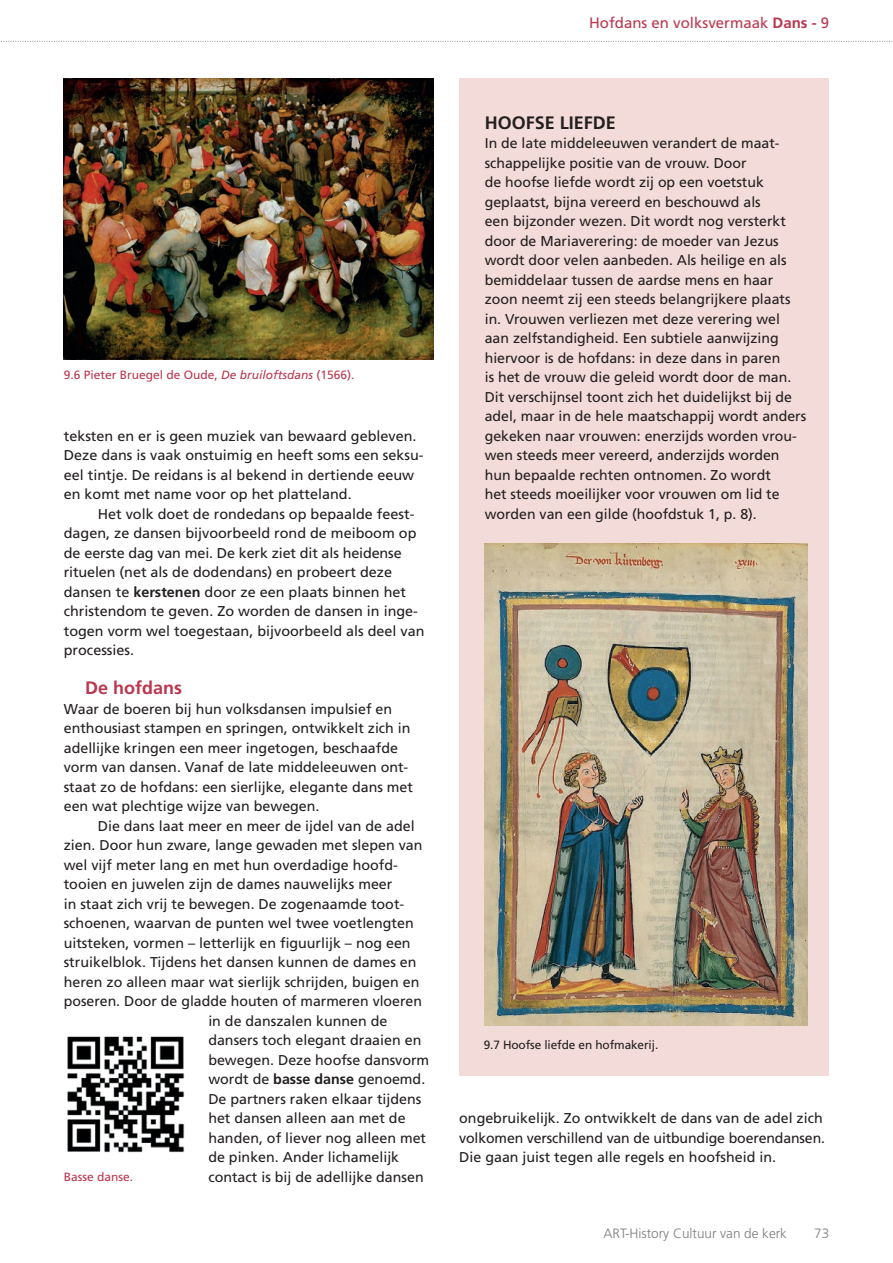
<style>
.page{position:relative;width:893px;height:1263px;background:#fff}
.page>*{position:absolute;margin:0;border:0;box-sizing:border-box;transform-origin:0 0}
.t1{font:700 18px "Frutiger";color:#231f20}
.t2{font:700 18px "Frutiger";color:#ba374f}
.t3{font:15px "Frutiger";color:#ba374f}
.t4{font:14.25px/19.5px "Frutiger";color:#231f20}
.t5{font:300 13.5px "Frutiger";color:#7d7b7c}
.t6{font:12px "Frutiger";color:#ba374f}
.t7{font:12px "Frutiger";letter-spacing:-.01em;color:#231f20}
.s1{font-weight:700}
.s2{font-style:italic}
</style>
<div class="page">
<svg style="left:1px;top:41px;width:892px;height:1px"></svg>
<div style="left:459px;top:79px;width:370px;height:997px;background:#f2dbd8"></div>
<img style="left:485px;top:544px;width:323px;height:481px">
<img style="left:64px;top:79px;width:370px;height:280px">
<img style="left:67px;top:1036px;width:118px;height:117px">
<p class="t3" style="left:589px;top:14px;width:242px">Hofdans en volksvermaak <span class="s1">Dans -</span> 9</p>
<p class="t6" style="left:64px;top:368px;width:292px">9.6 Pieter Bruegel de Oude, <span class="s2">De bruiloftsdans</span> (1566).</p>
<p class="t4" style="left:64px;top:426px;width:361px">teksten en er is geen muziek van bewaard gebleven.<br>Deze dans is vaak onstuimig en heeft soms een seksu&shy;eel tintje. De reidans is al bekend in dertiende eeuw en komt met name voor op het platteland.</p>
<p class="t4" style="left:64px;top:504px;width:362px;text-indent:34px">Het volk doet de rondedans op bepaalde feest&shy;dagen, ze dansen bijvoorbeeld rond de meiboom op de eerste dag van mei. De kerk ziet dit als heidense rituelen (net als de dodendans) en probeert deze dansen te <span class="s1">kerstenen</span> door ze een plaats binnen het christendom te geven. Zo worden de dansen in inge&shy;togen vorm wel toegestaan, bijvoorbeeld als deel van processies.</p>
<p class="t2" style="left:85px;top:677px;width:99px">De hofdans</p>
<p class="t4" style="left:64px;top:699px;width:351px">Waar de boeren bij hun volksdansen impulsief en enthousiast stampen en springen, ontwikkelt zich in adellijke kringen een meer ingetogen, beschaafde vorm van dansen. Vanaf de late middeleeuwen ont&shy;staat zo de hofdans: een sierlijke, elegante dans met een wat plechtige wijze van bewegen.</p>
<p class="t4" style="left:98px;top:816px;width:318px">Die dans laat meer en meer de ijdel van de adel</p>
<p class="t4" style="left:64px;top:835px;width:360px">zien. Door hun zware, lange gewaden met slepen van</p>
<p class="t4" style="left:64px;top:855px;width:336px">wel vijf meter lang en met hun overdadige hoofd-</p>
<p class="t4" style="left:64px;top:874px;width:330px">tooien en juwelen zijn de dames nauwelijks meer</p>
<p class="t4" style="left:64px;top:894px;width:342px">in staat zich vrij te bewegen. De zogenaamde toot-</p>
<p class="t4" style="left:64px;top:913px;width:351px">schoenen, waarvan de punten wel twee voetlengten</p>
<p class="t4" style="left:64px;top:933px;width:348px">uitsteken, vormen – letterlijk en figuurlijk – nog een</p>
<p class="t4" style="left:64px;top:952px;width:354px">struikelblok. Tijdens het dansen kunnen de dames en</p>
<p class="t4" style="left:64px;top:972px;width:357px">heren zo alleen maar wat sierlijk schrijden, buigen en</p>
<p class="t4" style="left:64px;top:992px;width:360px">poseren. Door de gladde houten of marmeren vloeren</p>
<p class="t4" style="left:208px;top:1011px;width:180px">in de danszalen kunnen de</p>
<p class="t4" style="left:208px;top:1031px;width:215px">dansers toch elegant draaien en</p>
<p class="t4" style="left:208px;top:1050px;width:222px">bewegen. Deze hoofse dansvorm</p>
<p class="t4" style="left:208px;top:1070px;width:218px">wordt de <span class="s1">basse danse</span> genoemd.</p>
<p class="t4" style="left:208px;top:1089px;width:215px">De partners raken elkaar tijdens</p>
<p class="t4" style="left:208px;top:1108px;width:199px">het dansen alleen aan met de</p>
<p class="t4" style="left:208px;top:1128px;width:219px">handen, of liever nog alleen met</p>
<p class="t4" style="left:208px;top:1147px;width:192px">de pinken. Ander lichamelijk</p>
<p class="t4" style="left:208px;top:1167px;width:217px">contact is bij de adellijke dansen</p>
<p class="t6" style="left:64px;top:1170px;width:71px">Basse danse.</p>
<p class="t1" style="left:485px;top:112px;width:133px">HOOFSE LIEFDE</p>
<p class="t4" style="left:485px;top:134px;width:323px">In de late middeleeuwen verandert de maat&shy;schappelijke positie van de vrouw. Door<br>de hoofse liefde wordt zij op een voetstuk geplaatst, bijna vereerd en beschouwd als<br>een bijzonder wezen. Dit wordt nog versterkt door de Mariaverering: de moeder van Jezus wordt door velen aanbeden. Als heilige en als bemiddelaar tussen de aardse mens en haar zoon neemt zij een steeds belangrijkere plaats in. Vrouwen verliezen met deze verering wel aan zelfstandigheid. Een subtiele aanwijzing hiervoor is de hofdans: in deze dans in paren<br>is het de vrouw die geleid wordt door de man.<br>Dit verschijnsel toont zich het duidelijkst bij de adel, maar in de hele maatschappij wordt anders gekeken naar vrouwen: enerzijds worden vrou&shy;wen steeds meer vereerd, anderzijds worden hun bepaalde rechten ontnomen. Zo wordt<br>het steeds moeilijker voor vrouwen om lid te worden van een gilde (hoofdstuk 1, p. 8).</p>
<p class="t7" style="left:484px;top:1038px;width:176px">9.7 Hoofse liefde en hofmakerij.</p>
<p class="t4" style="left:459px;top:1108px;width:367px">ongebruikelijk. Zo ontwikkelt de dans van de adel zich volkomen verschillend van de uitbundige boerendansen.<br>Die gaan juist tegen alle regels en hoofsheid in.</p>
<p class="t5" style="left:603px;top:1225px;width:185px">ART-History Cultuur van de kerk</p>
<p class="t5" style="left:814px;top:1225px;width:17px">73</p>
</div>
